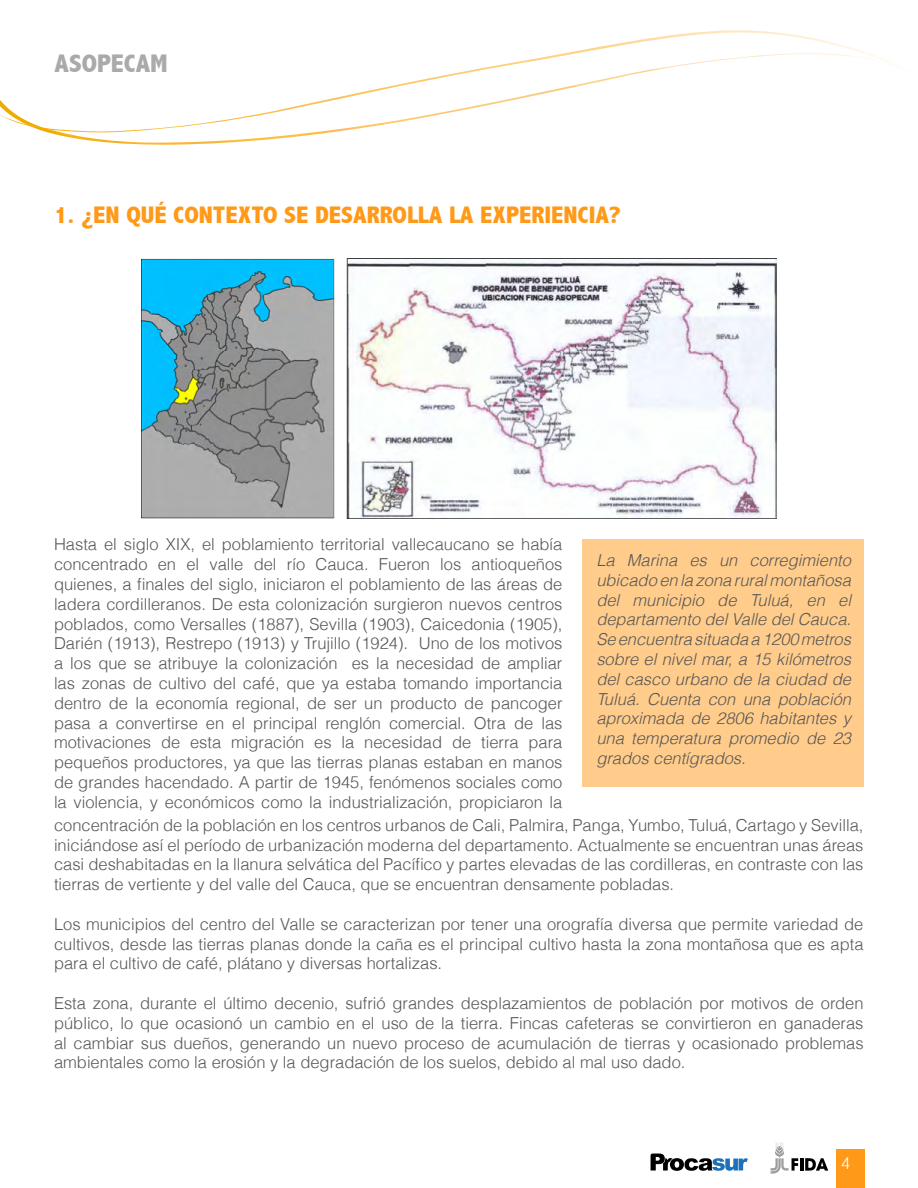
<style>
.page{position:relative;width:918px;height:1188px;background:#fff}
.page>*{position:absolute;margin:0;border:0;box-sizing:border-box;transform-origin:0 0}
.t1{font:800 condensed 25.5px "Abadi";color:#aaa;scale:1.09 1}
.t2{font:800 condensed 24px "Abadi";color:#ff9917;scale:1.09 1}
.t3{font:300 16.5px/19.8px "Helvetica";color:#575756;text-align:justify}
.t4{font:italic 300 16.5px/19.8px "Helvetica";color:#575756;text-align:justify}
.t5{font:300 16.5px "Helvetica";color:#fff}
</style>
<div class="page">
<img style="left:50px;top:133px;width:276px;height:12px">
<img style="left:0;top:30px;width:893px;height:103px">
<svg style="left:651px;top:1154px;width:97px;height:17px"></svg>
<svg style="left:771px;top:1142px;width:57px;height:32px"></svg>
<div style="left:836px;top:1149px;width:28px;height:39px;background:#ff9917"></div>
<div style="left:582px;top:539px;width:282px;height:248px;background:#ffcc8b"></div>
<img style="left:141px;top:258px;width:636px;height:261px">
<h1 class="t1" style="left:55px;top:48px;width:105px">ASOPECAM</h1>
<h2 class="t2" style="left:54px;top:201px;width:522px">1. ¿EN QUÉ CONTEXTO SE DESARROLLA LA EXPERIENCIA?</h2>
<p class="t3" style="left:54px;top:534px;width:510px">Hasta el siglo XIX, el poblamiento territorial vallecaucano se había concentrado en el valle del río Cauca. Fueron los antioqueños quienes, a finales del siglo, iniciaron el poblamiento de las áreas de ladera cordilleranos. De esta colonización surgieron nuevos centros poblados, como Versalles (1887), Sevilla (1903), Caicedonia (1905), Darién (1913), Restrepo (1913) y Trujillo (1924). Uno de los motivos a los que se atribuye la colonización es la necesidad de ampliar las zonas de cultivo del café, que ya estaba tomando importancia dentro de la economía regional, de ser un producto de pancoger pasa a convertirse en el principal renglón comercial. Otra de las motivaciones de esta migración es la necesidad de tierra para pequeños productores, ya que las tierras planas estaban en manos de grandes hacendado. A partir de 1945, fenómenos sociales como la violencia, y económicos como la industrialización, propiciaron la</p>
<p class="t4" style="left:596px;top:550px;width:256px">La Marina es un corregimiento ubicado en la zona rural montañosa del municipio de Tuluá, en el departamento del Valle del Cauca.<br>Se encuentra situada a 1200 metros sobre el nivel mar, a 15 kilómetros del casco urbano de la ciudad de Tuluá. Cuenta con una población aproximada de 2806 habitantes y una temperatura promedio de 23 grados centígrados.</p>
<p class="t3" style="left:54px;top:814px;width:811px">concentración de la población en los centros urbanos de Cali, Palmira, Panga, Yumbo, Tuluá, Cartago y Sevilla, iniciándose así el período de urbanización moderna del departamento. Actualmente se encuentran unas áreas casi deshabitadas en la llanura selvática del Pacífico y partes elevadas de las cordilleras, en contraste con las tierras de vertiente y del valle del Cauca, que se encuentran densamente pobladas.</p>
<p class="t3" style="left:54px;top:913px;width:811px">Los municipios del centro del Valle se caracterizan por tener una orografía diversa que permite variedad de cultivos, desde las tierras planas donde la caña es el principal cultivo hasta la zona montañosa que es apta para el cultivo de café, plátano y diversas hortalizas.</p>
<p class="t3" style="left:54px;top:992px;width:811px">Esta zona, durante el último decenio, sufrió grandes desplazamientos de población por motivos de orden público, lo que ocasionó un cambio en el uso de la tierra. Fincas cafeteras se convirtieron en ganaderas al cambiar sus dueños, generando un nuevo proceso de acumulación de tierras y ocasionado problemas ambientales como la erosión y la degradación de los suelos, debido al mal uso dado.</p>
<p class="t5" style="left:841px;top:1150px;width:11px">4</p>
</div>
